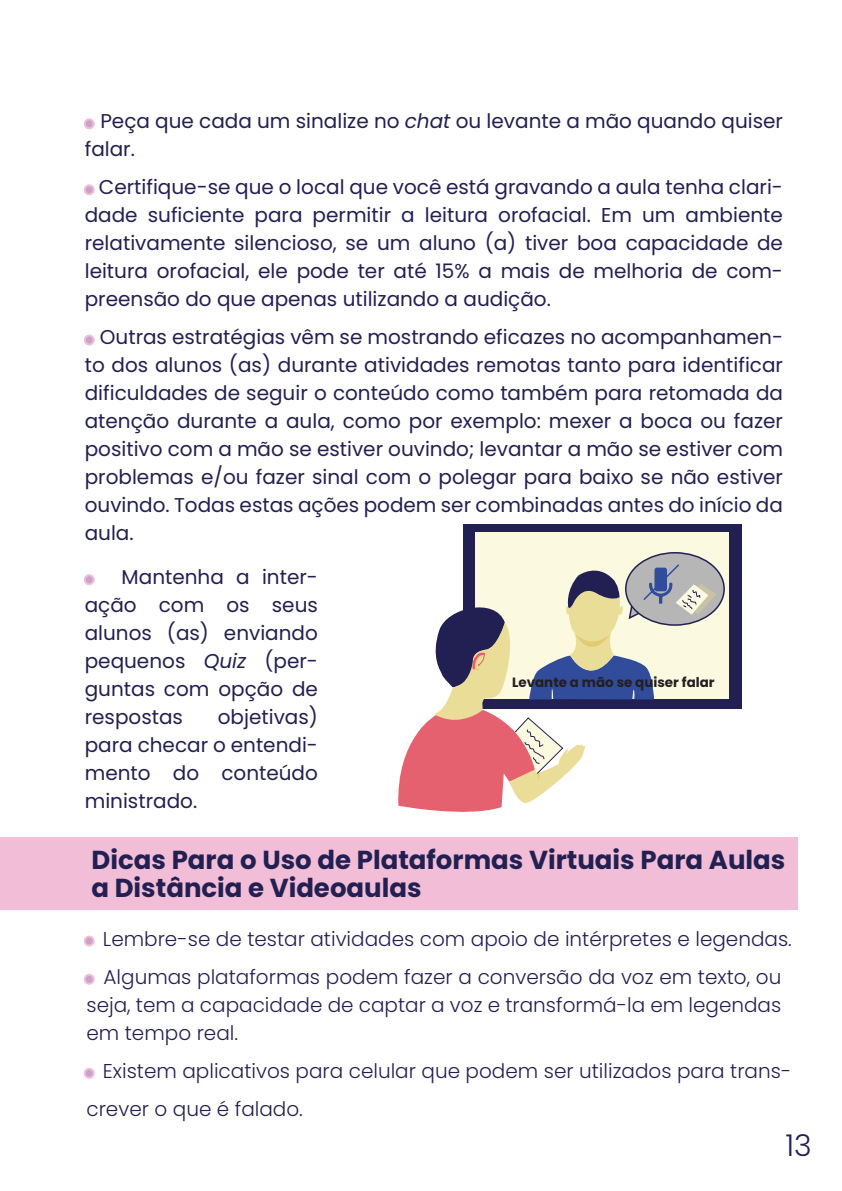
<style>
.page{position:relative;width:842px;height:1191px;background:#fff}
.page>*{position:absolute;margin:0;border:0;box-sizing:border-box;transform-origin:0 0}
.t1{font:300 30px "Poppins";color:#222052}
.t2{font:700 26px/28px "Poppins";color:#222052}
.t3{font:20px/28px "Poppins";color:#222051;text-align:justify}
.t4{font:300 20px/38px "Poppins";color:#222051}
.t5{font:700 13.4px "Poppins";color:#231f20}
.s1{font-style:italic}
</style>
<div class="page">
<div style="left:0;top:837px;width:798px;height:73px;background:#f2bdd6"></div>
<div style="left:85px;top:1068px;width:9px;height:9px;background:#c6a3cb;border-radius:50%"></div>
<div style="left:84px;top:1067px;width:11px;height:11px;border:2px solid #f2bdd5;border-radius:50%"></div>
<div style="left:85px;top:575px;width:9px;height:9px;background:#c6a3cb;border-radius:50%"></div>
<div style="left:84px;top:574px;width:11px;height:11px;border:2px solid #f2bdd5;border-radius:50%"></div>
<div style="left:85px;top:335px;width:9px;height:9px;background:#c6a3cb;border-radius:50%"></div>
<div style="left:84px;top:334px;width:11px;height:11px;border:2px solid #f2bdd5;border-radius:50%"></div>
<div style="left:85px;top:185px;width:9px;height:9px;background:#c6a3cb;border-radius:50%"></div>
<div style="left:84px;top:184px;width:11px;height:11px;border:2px solid #f2bdd5;border-radius:50%"></div>
<div style="left:85px;top:119px;width:9px;height:9px;background:#c6a3cb;border-radius:50%"></div>
<div style="left:84px;top:118px;width:11px;height:11px;border:2px solid #f2bdd5;border-radius:50%"></div>
<div style="left:85px;top:974px;width:9px;height:9px;background:#c6a3cb;border-radius:50%"></div>
<div style="left:84px;top:973px;width:11px;height:11px;border:2px solid #f2bdd5;border-radius:50%"></div>
<div style="left:85px;top:936px;width:9px;height:9px;background:#c6a3cb;border-radius:50%"></div>
<div style="left:84px;top:935px;width:11px;height:11px;border:2px solid #f2bdd5;border-radius:50%"></div>
<div style="left:463px;top:525px;width:279px;height:184px;background:#222052"></div>
<div style="left:475px;top:532px;width:254px;height:167px;background:#fbf9e0"></div>
<div style="left:626px;top:553px;width:98px;height:72px;background:#b6b6b7;border-radius:50%"></div>
<svg style="left:398px;top:562px;width:318px;height:250px"></svg>
<p class="t3" style="left:85px;top:107px;width:700px;text-indent:16px">Peça que cada um sinalize no <span class="s1">chat</span> ou levante a mão quando quiser falar.</p>
<p class="t3" style="left:85px;top:173px;width:700px;text-indent:14px">Certifique-se que o local que você está gravando a aula tenha clari&shy;dade suficiente para permitir a leitura orofacial. Em um ambiente relativamente silencioso, se um aluno (a) tiver boa capacidade de leitura orofacial, ele pode ter até 15% a mais de melhoria de com&shy;preensão do que apenas utilizando a audição.</p>
<p class="t3" style="left:85px;top:323px;width:700px;text-indent:15px">Outras estratégias vêm se mostrando eficazes no acompanhamen&shy;to dos alunos (as) durante atividades remotas tanto para identificar dificuldades de seguir o conteúdo como também para retomada da atenção durante a aula, como por exemplo: mexer a boca ou fazer positivo com a mão se estiver ouvindo; levantar a mão se estiver com problemas e/ou fazer sinal com o polegar para baixo se não estiver ouvindo. Todas estas ações podem ser combinadas antes do início da aula.</p>
<p class="t3" style="left:85px;top:563px;width:235px;text-indent:37px">Mantenha a inter&shy;ação com os seus alunos (as) enviando pequenos <span class="s1">Quiz</span> (per&shy;guntas com opção de respostas</p>
<p class="t5" style="left:512px;top:675px;width:204px">Levante a mão se quiser falar</p>
<p class="t3" style="left:85px;top:703px;width:235px;text-indent:133px">objetivas) para checar o entendi&shy;mento do conteúdo ministrado.</p>
<h2 class="t2" style="left:92px;top:846px;width:695px">Dicas Para o Uso de Plataformas Virtuais Para Aulas a Distância e Videoaulas</h2>
<p class="t4" style="left:103px;top:919px;width:690px">Lembre-se de testar atividades com apoio de intérpretes e legendas.<br>Algumas plataformas podem fazer a conversão da voz em texto, ou</p>
<p class="t4" style="left:86px;top:990px;width:696px;line-height:28px">seja, tem a capacidade de captar a voz e transformá-la em legendas em tempo real.</p>
<p class="t4" style="left:86px;top:1051px;width:706px;text-indent:16px">Existem aplicativos para celular que podem ser utilizados para trans&shy;crever o que é falado.</p>
<h1 class="t1" style="left:785px;top:1127px;width:28px">13</h1>
</div>
